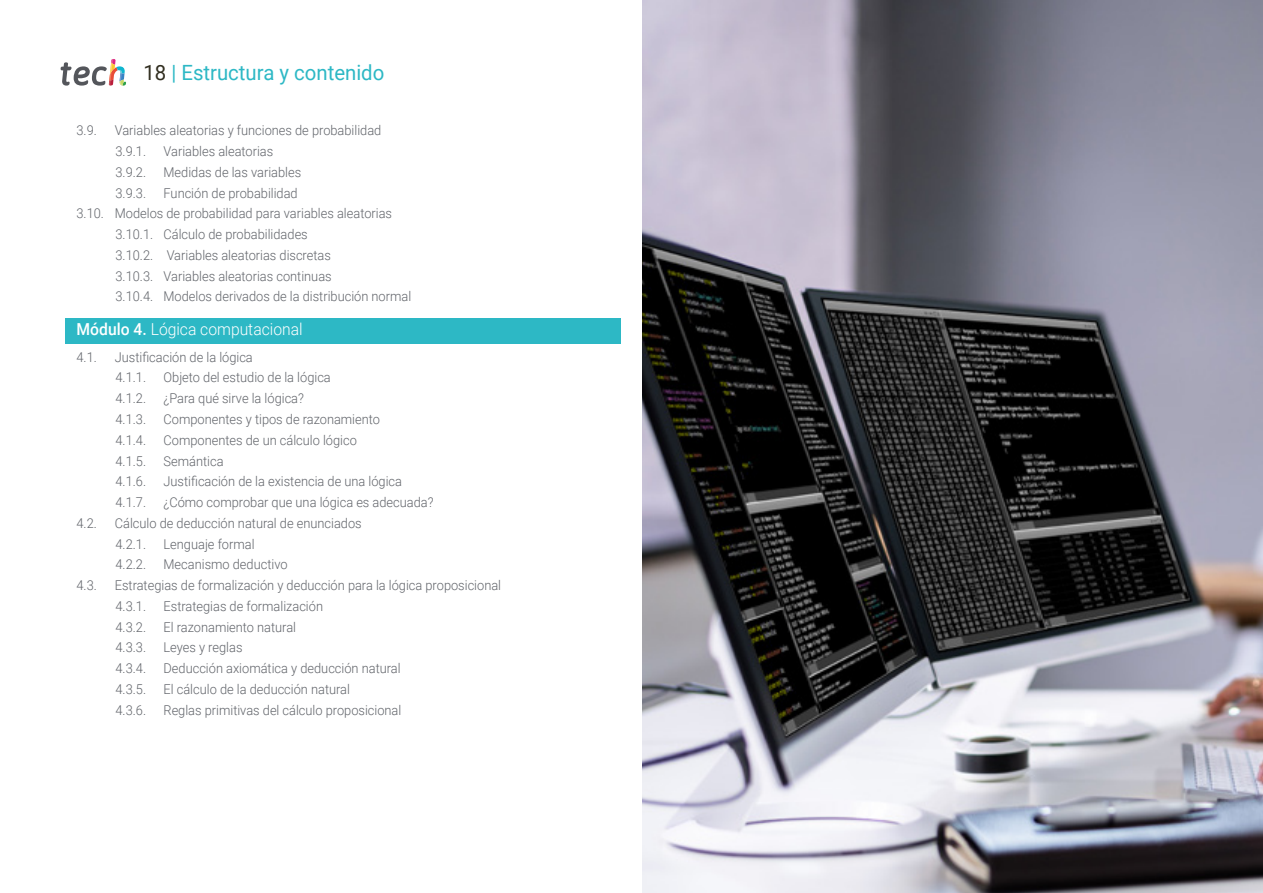
<style>
.page{position:relative;width:1263px;height:893px;background:#fff}
.page>*{position:absolute;margin:0;border:0;box-sizing:border-box;transform-origin:0 0}
.t1{font:21px "Roboto";color:#2db8c5}
.t2{font:300 16.5px "Roboto";color:#fff;scale:.95 1}
.t3{font:300 13.5px/20.7px "Roboto";color:#61646a;scale:.95 1}
.s1{color:#312e20}
.s2{font-weight:500}
</style>
<div class="page">
<svg style="left:61px;top:59px;width:65px;height:27px"></svg>
<div style="left:65px;top:318px;width:556px;height:25px;background:#2db8c5"></div>
<img style="left:642px;top:0;width:621px;height:893px">
<h1 class="t1" style="left:144px;top:57px;width:242px"><span class="s1">18</span> | Estructura y contenido</h1>
<p class="t3" style="left:77px;top:120px;width:23px">3.9.</p>
<p class="t3" style="left:115px;top:120px;width:282px">Variables aleatorias y funciones de probabilidad<br>3.9.1.</p>
<p class="t3" style="left:164px;top:141px;width:117px">Variables aleatorias</p>
<p class="t3" style="left:116px;top:161px;width:34px">3.9.2.</p>
<p class="t3" style="left:164px;top:161px;width:146px">Medidas de las variables</p>
<p class="t3" style="left:116px;top:182px;width:34px">3.9.3.</p>
<p class="t3" style="left:164px;top:182px;width:143px">Función de probabilidad</p>
<p class="t3" style="left:77px;top:203px;width:334px">3.10. Modelos de probabilidad para variables aleatorias</p>
<p class="t3" style="left:116px;top:224px;width:204px">3.10.1. Cálculo de probabilidades</p>
<p class="t3" style="left:116px;top:244px;width:228px">3.10.2. Variables aleatorias discretas</p>
<p class="t3" style="left:116px;top:265px;width:229px">3.10.3. Variables aleatorias continuas</p>
<p class="t3" style="left:116px;top:286px;width:313px">3.10.4. Modelos derivados de la distribución normal</p>
<p class="t2" style="left:77px;top:317px;width:239px"><span class="s2">Módulo 4.</span> Lógica computacional</p>
<p class="t3" style="left:77px;top:346px;width:23px">4.1.</p>
<p class="t3" style="left:115px;top:346px;width:147px">Justificación de la lógica<br>4.1.1.</p>
<p class="t3" style="left:164px;top:367px;width:178px">Objeto del estudio de la lógica</p>
<p class="t3" style="left:116px;top:388px;width:34px">4.1.2.</p>
<p class="t3" style="left:164px;top:388px;width:149px">¿Para qué sirve la lógica?</p>
<p class="t3" style="left:116px;top:408px;width:34px">4.1.3.</p>
<p class="t3" style="left:164px;top:408px;width:229px">Componentes y tipos de razonamiento</p>
<p class="t3" style="left:116px;top:429px;width:34px">4.1.4.</p>
<p class="t3" style="left:164px;top:429px;width:205px">Componentes de un cálculo lógico</p>
<p class="t3" style="left:116px;top:450px;width:34px">4.1.5.</p>
<p class="t3" style="left:164px;top:450px;width:65px">Semántica</p>
<p class="t3" style="left:116px;top:471px;width:34px">4.1.6.</p>
<p class="t3" style="left:164px;top:471px;width:253px">Justificación de la existencia de una lógica</p>
<p class="t3" style="left:116px;top:491px;width:34px">4.1.7.</p>
<p class="t3" style="left:164px;top:491px;width:286px">¿Cómo comprobar que una lógica es adecuada?</p>
<p class="t3" style="left:77px;top:512px;width:23px">4.2.</p>
<p class="t3" style="left:115px;top:512px;width:261px">Cálculo de deducción natural de enunciados<br>4.2.1.</p>
<p class="t3" style="left:164px;top:533px;width:97px">Lenguaje formal</p>
<p class="t3" style="left:116px;top:554px;width:34px">4.2.2.</p>
<p class="t3" style="left:164px;top:554px;width:132px">Mecanismo deductivo</p>
<p class="t3" style="left:77px;top:574px;width:23px">4.3.</p>
<p class="t3" style="left:115px;top:574px;width:408px">Estrategias de formalización y deducción para la lógica proposicional<br>4.3.1.</p>
<p class="t3" style="left:164px;top:595px;width:169px">Estrategias de formalización</p>
<p class="t3" style="left:116px;top:616px;width:34px">4.3.2.</p>
<p class="t3" style="left:164px;top:616px;width:141px">El razonamiento natural</p>
<p class="t3" style="left:116px;top:637px;width:34px">4.3.3.</p>
<p class="t3" style="left:164px;top:637px;width:85px">Leyes y reglas</p>
<p class="t3" style="left:116px;top:657px;width:34px">4.3.4.</p>
<p class="t3" style="left:164px;top:657px;width:251px">Deducción axiomática y deducción natural</p>
<p class="t3" style="left:116px;top:678px;width:34px">4.3.5.</p>
<p class="t3" style="left:164px;top:678px;width:198px">El cálculo de la deducción natural</p>
<p class="t3" style="left:116px;top:699px;width:34px">4.3.6.</p>
<p class="t3" style="left:164px;top:699px;width:252px">Reglas primitivas del cálculo proposicional</p>
</div>
